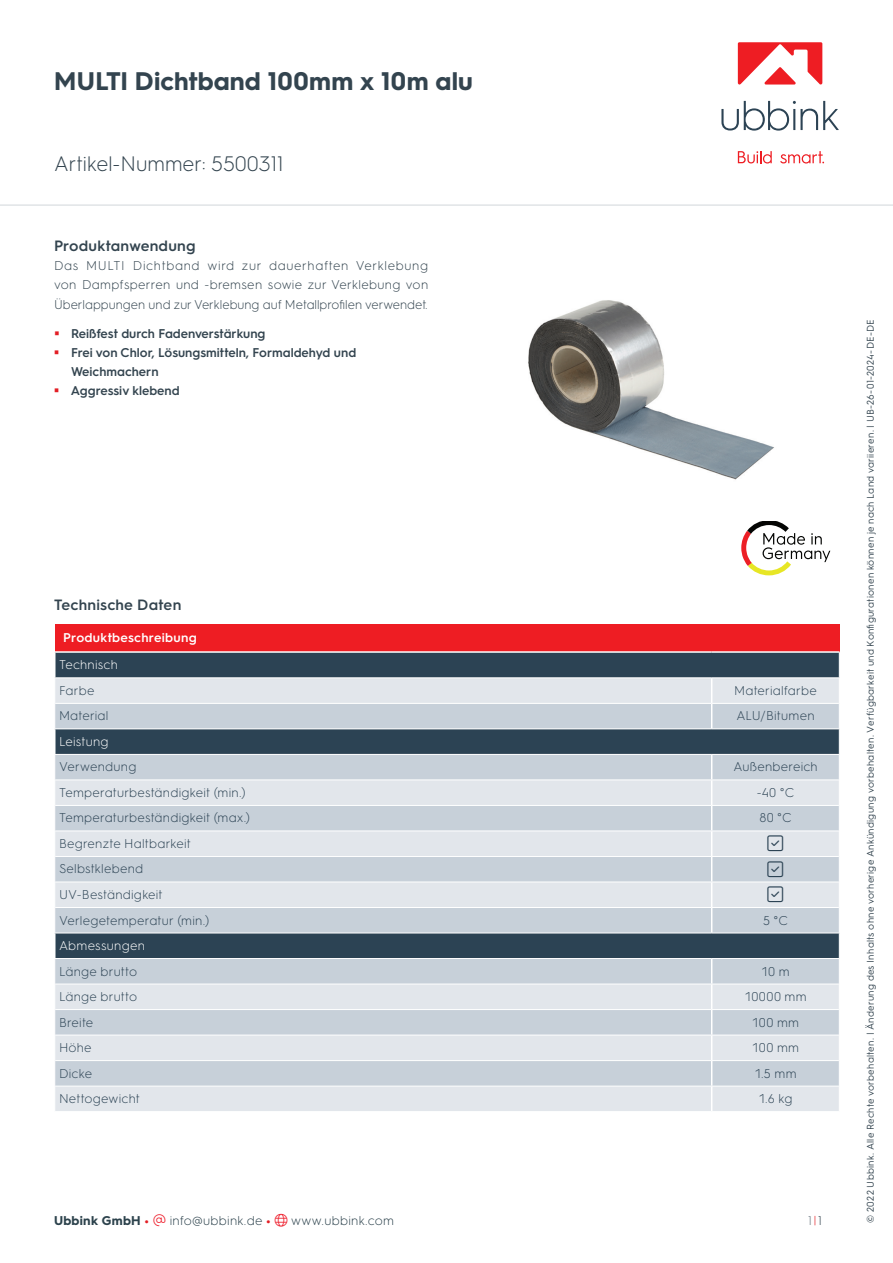
<style>
.page{position:relative;width:893px;height:1263px;background:#fff}
.page>*{position:absolute;margin:0;border:0;box-sizing:border-box;transform-origin:0 0}
.t1{font:700 25.5px "HGS3";letter-spacing:.01em;color:#33444f}
.t2{font:300 21px "HGS3";color:#33444f}
.t3{font:300 18px "Font Awesome 6 Pro";color:#2c4354}
.t4{font:600 15px "HGS3";letter-spacing:.01em;color:#33444f}
.t5{font:300 12.75px "HGS3";letter-spacing:.015em;color:#2c4354}
.t6{font:300 12.75px/19.2px "HGS3";color:#33444f;text-align:justify}
.t7{font:600 12.75px/19.2px "HGS3";color:#33444f}
.t8{font:300 12.75px "HGS3";letter-spacing:.02em;color:#2c424c}
.t9{font:300 12.75px "HGS3";letter-spacing:.015em;color:#fff}
.t10{font:600 12.75px "HGS3";letter-spacing:.02em;color:#fff}
.t11{font:300 12.6px "HGS3";color:#66737c}
.t12{font:9.75px "HGS3";letter-spacing:.03em;color:#33444f}
.s1{font-weight:700}
.s2{font-weight:700;color:#e31e25}
.s3{color:#ee1f2d}
.s4{color:#e31e25}
.s5{color:#33444f}
</style>
<div class="page">
<div style="left:55px;top:624px;width:784px;height:28px;background:#ee1d23"></div>
<div style="left:56px;top:653px;width:783px;height:24px;background:#2c4354"></div>
<div style="left:55px;top:678px;width:784px;height:433px;background:#e2e6eb"></div>
<svg style="left:55px;top:704px;width:784px;height:382px;fill:#c7d0d9"></svg>
<hr style="left:54px;top:651px;width:658px;height:2px;background:#fff">
<hr style="left:712px;top:651px;width:127px;height:2px;background:#fff">
<hr style="left:55px;top:703px;width:657px;height:1px;background:#fff">
<hr style="left:712px;top:703px;width:127px;height:1px;background:#fff">
<svg style="left:711px;top:678px;width:1px;height:50px"></svg>
<hr style="left:54px;top:728px;width:658px;height:1px;background:#fff">
<hr style="left:712px;top:728px;width:128px;height:1px;background:#fff">
<hr style="left:54px;top:729px;width:2px;height:25px;background:#fff">
<hr style="left:54px;top:754px;width:658px;height:1px;background:#fff">
<hr style="left:712px;top:754px;width:128px;height:1px;background:#fff">
<hr style="left:55px;top:779px;width:657px;height:1px;background:#fff">
<hr style="left:712px;top:779px;width:127px;height:1px;background:#fff">
<hr style="left:55px;top:805px;width:657px;height:1px;background:#fff">
<hr style="left:712px;top:805px;width:127px;height:1px;background:#fff">
<hr style="left:55px;top:830px;width:657px;height:1px;background:#fff">
<hr style="left:712px;top:830px;width:127px;height:1px;background:#fff">
<hr style="left:55px;top:856px;width:657px;height:1px;background:#fff">
<hr style="left:712px;top:856px;width:127px;height:1px;background:#fff">
<hr style="left:55px;top:881px;width:657px;height:1px;background:#fff">
<hr style="left:712px;top:881px;width:127px;height:1px;background:#fff">
<hr style="left:55px;top:907px;width:657px;height:1px;background:#fff">
<hr style="left:712px;top:907px;width:127px;height:1px;background:#fff">
<svg style="left:711px;top:755px;width:1px;height:177px"></svg>
<hr style="left:54px;top:932px;width:658px;height:1px;background:#fff">
<hr style="left:712px;top:932px;width:128px;height:1px;background:#fff">
<hr style="left:54px;top:933px;width:2px;height:25px;background:#fff">
<hr style="left:54px;top:958px;width:658px;height:1px;background:#fff">
<hr style="left:712px;top:958px;width:128px;height:1px;background:#fff">
<hr style="left:55px;top:983px;width:657px;height:1px;background:#fff">
<hr style="left:712px;top:983px;width:127px;height:1px;background:#fff">
<hr style="left:55px;top:1009px;width:657px;height:1px;background:#fff">
<hr style="left:712px;top:1009px;width:127px;height:1px;background:#fff">
<hr style="left:55px;top:1035px;width:657px;height:1px;background:#fff">
<hr style="left:712px;top:1035px;width:127px;height:1px;background:#fff">
<hr style="left:55px;top:1060px;width:657px;height:1px;background:#fff">
<hr style="left:712px;top:1060px;width:127px;height:1px;background:#fff">
<hr style="left:55px;top:1086px;width:657px;height:1px;background:#fff">
<hr style="left:712px;top:1086px;width:127px;height:1px;background:#fff">
<svg style="left:711px;top:959px;width:1px;height:152px"></svg>
<svg style="left:839px;top:653px;width:1px;height:306px"></svg>
<svg style="left:741px;top:521px;width:89px;height:54px"></svg>
<img style="left:528px;top:300px;width:246px;height:180px">
<hr style="left:0;top:204px;width:893px;height:2px;background:#e1e4e6">
<svg style="left:721px;top:101px;width:118px;height:30px"></svg>
<svg style="left:738px;top:151px;width:34px;height:13px"></svg>
<svg style="left:780px;top:151px;width:44px;height:13px"></svg>
<svg style="left:738px;top:42px;width:84px;height:43px"></svg>
<svg style="left:768px;top:835px;width:15px;height:16px"></svg>
<svg style="left:768px;top:861px;width:15px;height:16px"></svg>
<svg style="left:768px;top:886px;width:15px;height:16px"></svg>
<h1 class="t1" style="left:54px;top:63px;width:420px">MULTI Dichtband 100mm x 10m alu</h1>
<h2 class="t2" style="left:54px;top:150px;width:231px">Artikel-Nummer: 5500311</h2>
<p class="t4" style="left:54px;top:235px;width:143px">Produktanwendung</p>
<p class="t6" style="left:54px;top:255px;width:376px">Das MULTI Dichtband wird zur dauerhaften Verklebung von Dampfsperren und -bremsen sowie zur Verklebung von Überlappungen und zur Verklebung auf Metallprofilen verwendet.</p>
<p class="t7" style="left:71px;top:323px;width:287px">Reißfest durch Fadenverstärkung<br>Frei von Chlor, Lösungsmitteln, Formaldehyd und<br>Weichmachern<br>Aggressiv klebend</p>
<p class="t4" style="left:54px;top:594px;width:129px">Technische Daten</p>
<p class="t10" style="left:63px;top:629px;width:135px">Produktbeschreibung</p>
<p class="t9" style="left:59px;top:656px;width:60px">Technisch</p>
<p class="t5" style="left:59px;top:682px;width:37px">Farbe</p>
<p class="t5" style="left:734px;top:682px;width:84px">Materialfarbe</p>
<p class="t5" style="left:59px;top:707px;width:51px">Material</p>
<p class="t5" style="left:736px;top:707px;width:80px">ALU/Bitumen</p>
<p class="t9" style="left:59px;top:732px;width:51px">Leistung</p>
<p class="t5" style="left:59px;top:758px;width:79px">Verwendung</p>
<p class="t5" style="left:733px;top:758px;width:86px">Außenbereich</p>
<p class="t5" style="left:59px;top:784px;width:188px">Temperaturbeständigkeit (min.)</p>
<p class="t5" style="left:757px;top:784px;width:39px">-40 °C</p>
<p class="t5" style="left:59px;top:809px;width:193px">Temperaturbeständigkeit (max.)</p>
<p class="t5" style="left:759px;top:809px;width:34px">80 °C</p>
<p class="t5" style="left:59px;top:835px;width:133px">Begrenzte Haltbarkeit</p>
<h3 class="t3" style="left:768px;top:834px;width:17px">▲❑◆</h3>
<p class="t5" style="left:59px;top:860px;width:86px">Selbstklebend</p>
<h3 class="t3" style="left:768px;top:860px;width:17px">▲❑◆</h3>
<p class="t5" style="left:59px;top:886px;width:105px">UV-Beständigkeit</p>
<h3 class="t3" style="left:768px;top:885px;width:17px">▲❑◆</h3>
<p class="t5" style="left:59px;top:911px;width:152px">Verlegetemperatur (min.)</p>
<p class="t5" style="left:763px;top:911px;width:27px">5 °C</p>
<p class="t9" style="left:59px;top:936px;width:87px">Abmessungen</p>
<p class="t5" style="left:59px;top:962px;width:80px">Länge brutto</p>
<p class="t5" style="left:761px;top:962px;width:30px">10 m</p>
<p class="t5" style="left:59px;top:988px;width:80px">Länge brutto</p>
<p class="t5" style="left:744px;top:988px;width:64px">10000 mm</p>
<p class="t5" style="left:59px;top:1013px;width:36px">Breite</p>
<p class="t5" style="left:752px;top:1013px;width:49px">100 mm</p>
<p class="t5" style="left:59px;top:1039px;width:34px">Höhe</p>
<p class="t5" style="left:752px;top:1039px;width:49px">100 mm</p>
<p class="t5" style="left:59px;top:1064px;width:35px">Dicke</p>
<p class="t5" style="left:754px;top:1064px;width:44px">1.5 mm</p>
<p class="t5" style="left:59px;top:1090px;width:82px">Nettogewicht</p>
<p class="t5" style="left:759px;top:1090px;width:35px">1.6 kg</p>
<p class="t8" style="left:54px;top:1211px;width:342px"><span class="s1">Ubbink GmbH</span> <span class="s2">•</span> <span class="s3">▼</span> info@ubbink.de <span class="s2">•</span> <span class="s3">●□</span> www.ubbink.com</p>
<p class="t11" style="left:808px;top:1212px;width:15px">1<span class="s4">|</span><span class="s5">1</span></p>
<p class="t12" style="left:864px;top:1222px;width:905px;rotate:-90deg">© 2022 Ubbink. Alle Rechte vorbehalten. | Änderung des Inhalts ohne vorherige Ankündigung vorbehalten. Verfügbarkeit und Konfigurationen können je nach Land variieren. | UB-26-01-2024-DE-DE</p>
</div>
